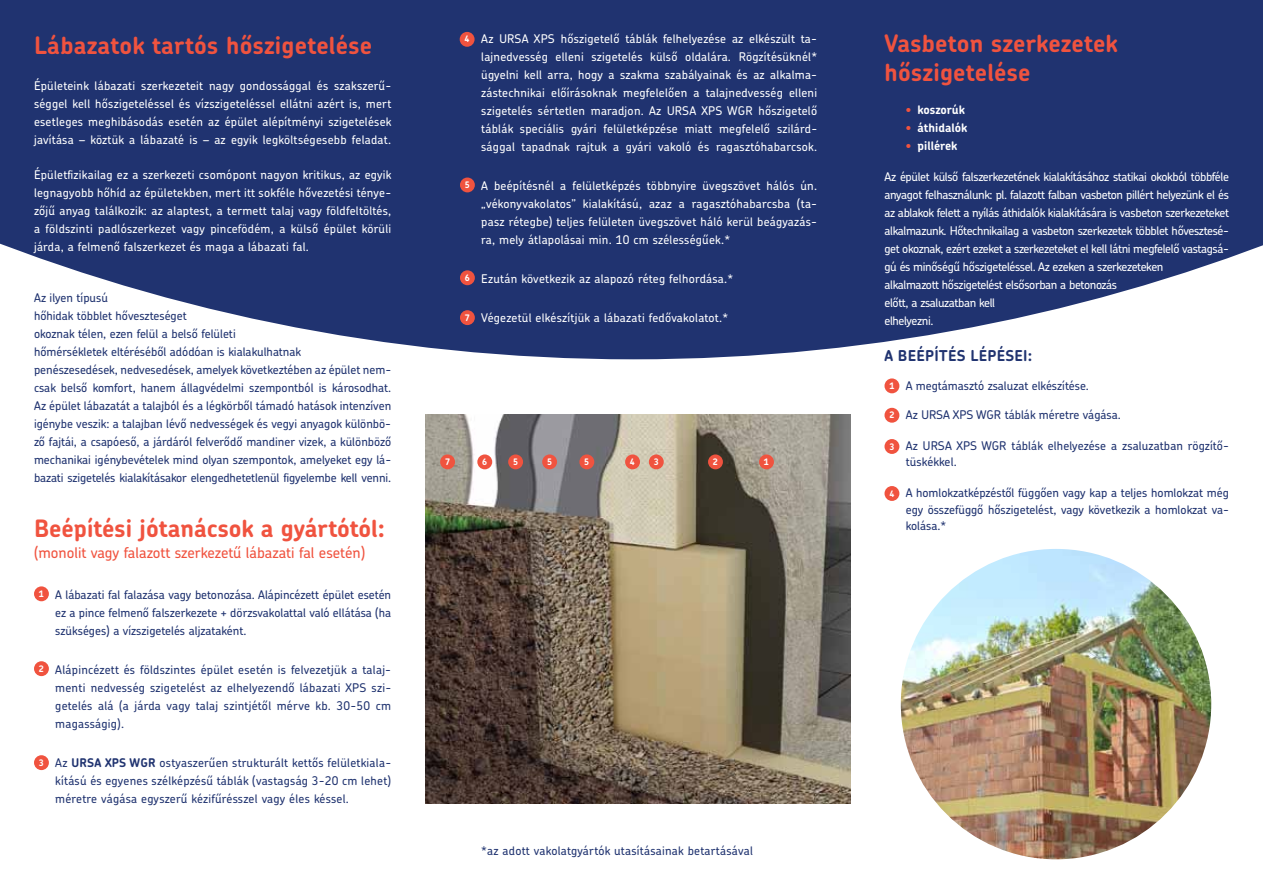
<style>
.page{position:relative;width:1263px;height:893px;background:#fff}
.page>*{position:absolute;margin:0;border:0;box-sizing:border-box;transform-origin:0 0}
.t1{font:700 24px/28.8px "Chevin Pro";letter-spacing:.01em;color:#f0533f}
.t2{font:500 15px "Chevin Std";color:#f0533f}
.t3{font:700 15px "Chevin Pro";letter-spacing:.015em;color:#203370}
.t4{font:500 12px/18px "Chevin Std";letter-spacing:-.03em;color:#fff;text-align:justify}
.t5{font:500 12px/18px "Chevin Std";color:#203370;text-align:justify}
.t6{font:500 12px "Chevin Std";letter-spacing:.02em;color:#fff}
.t7{font:500 12px "Chevin Std";letter-spacing:.02em;color:#203370}
.t8{font:700 12px "Chevin Pro";color:#fff}
.t9{font:700 9px "Chevin Pro";color:#fff}
.s1{font-family:"Chevin Pro";font-weight:700}
.s2{color:#f0533f}
</style>
<div class="page">
<img style="left:901px;top:549px;width:310px;height:310px;border-radius:155px">
<svg style="left:0;top:0;width:1263px;height:359px;background:#37487e"></svg>
<div style="left:884px;top:378px;width:15px;height:15px;background:#f0533f;border-radius:50%"></div>
<div style="left:460px;top:32px;width:15px;height:15px;background:#f0533f;border-radius:50%"></div>
<div style="left:34px;top:755px;width:15px;height:15px;background:#f0533f;border-radius:50%"></div>
<div style="left:34px;top:661px;width:15px;height:15px;background:#f0533f;border-radius:50%"></div>
<div style="left:34px;top:586px;width:15px;height:15px;background:#f0533f;border-radius:50%"></div>
<img style="left:425px;top:414px;width:426px;height:390px">
<div style="left:759px;top:454px;width:15px;height:15px;background:#f0533f;border-radius:50%"></div>
<div style="left:708px;top:454px;width:15px;height:15px;background:#f0533f;border-radius:50%"></div>
<div style="left:649px;top:454px;width:15px;height:15px;background:#f0533f;border-radius:50%"></div>
<div style="left:625px;top:454px;width:15px;height:15px;background:#f0533f;border-radius:50%"></div>
<div style="left:579px;top:454px;width:15px;height:15px;background:#f0533f;border-radius:50%"></div>
<div style="left:542px;top:454px;width:15px;height:15px;background:#f0533f;border-radius:50%"></div>
<div style="left:508px;top:454px;width:15px;height:15px;background:#f0533f;border-radius:50%"></div>
<div style="left:477px;top:454px;width:15px;height:15px;background:#f0533f;border-radius:50%"></div>
<div style="left:440px;top:454px;width:15px;height:15px;background:#f0533f;border-radius:50%"></div>
<div style="left:884px;top:408px;width:15px;height:15px;background:#f0533f;border-radius:50%"></div>
<div style="left:884px;top:439px;width:15px;height:15px;background:#f0533f;border-radius:50%"></div>
<div style="left:884px;top:486px;width:15px;height:15px;background:#f0533f;border-radius:50%"></div>
<div style="left:460px;top:310px;width:15px;height:15px;background:#f0533f;border-radius:50%"></div>
<div style="left:460px;top:270px;width:15px;height:15px;background:#f0533f;border-radius:50%"></div>
<div style="left:460px;top:178px;width:15px;height:14px;background:#f0533f;border-radius:50%"></div>
<h1 class="t1" style="left:34px;top:31px;width:340px">Lábazatok tartós hőszigetelése</h1>
<p class="t4" style="left:34px;top:76px;width:359px">Épületeink lábazati szerkezeteit nagy gondossággal és szakszerű&shy;séggel kell hőszigeteléssel és vízszigeteléssel ellátni azért is, mert esetleges meghibásodás esetén az épület alépítményi szigetelések javítása – köztük a lábazaté is – az egyik legköltségesebb feladat.</p>
<p class="t4" style="left:34px;top:165px;width:359px">Épületfizikailag ez a szerkezeti csomópont nagyon kritikus, az egyik legnagyobb hőhíd az épületekben, mert itt sokféle hővezetési ténye&shy;zőjű anyag találkozik: az alaptest, a termett talaj vagy földfeltöltés, a földszinti padlószerkezet vagy pincefödém, a külső épület körüli járda, a felmenő falszerkezet és maga a lábazati fal.</p>
<p class="t5" style="left:34px;top:288px;width:359px;text-align:left">Az ilyen típusú<br>hőhidak többlet hőveszteséget<br>okoznak télen, ezen felül a belső felületi<br>hőmérsékletek eltéréséből adódóan is kialakulhatnak<br>penészesedések, nedvesedések, amelyek következtében az épület nem&shy;csak belső komfort, hanem állagvédelmi szempontból is károsodhat.<br>Az épület lábazatát a talajból és a légkörből támadó hatások intenzíven igénybe veszik: a talajban lévő nedvességek és vegyi anyagok különbö&shy;ző fajtái, a csapóeső, a járdáról felverődő mandiner vizek, a különböző mechanikai igénybevételek mind olyan szempontok, amelyeket egy lá&shy;bazati szigetelés kialakításakor elengedhetetlenül figyelembe kell venni.</p>
<h1 class="t1" style="left:34px;top:514px;width:352px">Beépítési jótanácsok a gyártótól:</h1>
<p class="t2" style="left:34px;top:543px;width:333px">(monolit vagy falazott szerkezetű lábazati fal esetén)</p>
<p class="t5" style="left:55px;top:585px;width:337px">A lábazati fal falazása vagy betonozása. Alápincézett épület esetén ez a pince felmenő falszerkezete + dörzsvakolattal való ellátása (ha szükséges) a vízszigetelés aljzataként.</p>
<p class="t5" style="left:55px;top:660px;width:337px">Alápincézett és földszintes épület esetén is felvezetjük a talaj&shy;menti nedvesség szigetelést az elhelyezendő lábazati XPS szi&shy;getelés alá (a járda vagy talaj szintjétől mérve kb. 30-50 cm magasságig).</p>
<p class="t5" style="left:55px;top:753px;width:337px">Az <span class="s1">URSA XPS WGR</span> ostyaszerűen strukturált kettős felületkiala&shy;kítású és egyenes szélképzésű táblák (vastagság 3-20 cm lehet) méretre vágása egyszerű kézifűrésszel vagy éles késsel.</p>
<p class="t9" style="left:39px;top:588px;width:7px">1</p>
<p class="t9" style="left:39px;top:663px;width:7px">2</p>
<p class="t9" style="left:39px;top:756px;width:7px">3</p>
<p class="t9" style="left:465px;top:33px;width:7px">4</p>
<p class="t9" style="left:465px;top:179px;width:7px">5</p>
<p class="t9" style="left:465px;top:272px;width:7px">6</p>
<p class="t9" style="left:465px;top:311px;width:7px">7</p>
<p class="t4" style="left:481px;top:29px;width:337px">Az URSA XPS hőszigetelő táblák felhelyezése az elkészült ta&shy;lajnedvesség elleni szigetelés külső oldalára. Rögzítésüknél* ügyelni kell arra, hogy a szakma szabályainak és az alkalma&shy;zástechnikai előírásoknak megfelelően a talajnedvesség elleni szigetelés sértetlen maradjon. Az URSA XPS WGR hőszigetelő táblák speciális gyári felületképzése miatt megfelelő szilárd&shy;sággal tapadnak rajtuk a gyári vakoló és ragasztóhabarcsok.</p>
<p class="t4" style="left:481px;top:176px;width:337px">A beépítésnél a felületképzés többnyire üvegszövet hálós ún. „vékonyvakolatos” kialakítású, azaz a ragasztóhabarcsba (ta&shy;pasz rétegbe) teljes felületen üvegszövet háló kerül beágyazás&shy;ra, mely átlapolásai min. 10 cm szélességűek.*</p>
<p class="t6" style="left:481px;top:271px;width:254px">Ezután következik az alapozó réteg felhordása.*</p>
<p class="t6" style="left:481px;top:310px;width:249px">Végezetül elkészítjük a lábazati fedővakolatot.*</p>
<p class="t9" style="left:445px;top:456px;width:7px">7</p>
<p class="t9" style="left:482px;top:456px;width:7px">6</p>
<p class="t9" style="left:513px;top:456px;width:7px">5</p>
<p class="t9" style="left:547px;top:456px;width:7px">5</p>
<p class="t9" style="left:584px;top:456px;width:7px">5</p>
<p class="t9" style="left:630px;top:456px;width:7px">4</p>
<p class="t9" style="left:654px;top:456px;width:7px">3</p>
<p class="t9" style="left:713px;top:456px;width:7px">2</p>
<p class="t9" style="left:764px;top:456px;width:7px">1</p>
<p class="t7" style="left:481px;top:842px;width:273px">*az adott vakolatgyártók utasításainak betartásával</p>
<h1 class="t1" style="left:884px;top:29px;width:235px">Vasbeton szerkezetek hőszigetelése</h1>
<p class="t8" style="left:906px;top:102px;width:61px"><span class="s2">•</span> koszorúk</p>
<p class="t8" style="left:906px;top:120px;width:63px"><span class="s2">•</span> áthidalók</p>
<p class="t8" style="left:906px;top:138px;width:53px"><span class="s2">•</span> pillérek</p>
<p class="t4" style="left:884px;top:168px;width:346px;text-align:left">Az épület külső falszerkezetének kialakításához statikai okokból többféle anyagot felhasználunk: pl. falazott falban vasbeton pillért helyezünk el és az ablakok felett a nyílás áthidalók kialakítására is vasbeton szerkezeteket alkalmazunk. Hőtechnikailag a vasbeton szerkezetek többlet hővesztesé&shy;get okoznak, ezért ezeket a szerkezeteket el kell látni megfelelő vastagsá&shy;gú és minőségű hőszigeteléssel. Az ezeken a szerkezeteken<br>alkalmazott hőszigetelést elsősorban a betonozás<br>előtt, a zsaluzatban kell<br>elhelyezni.</p>
<p class="t3" style="left:885px;top:346px;width:149px">A beépítés lépései:</p>
<p class="t5" style="left:906px;top:376px;width:185px">A megtámasztó zsaluzat elkészítése.</p>
<p class="t5" style="left:906px;top:405px;width:217px">Az URSA XPS WGR táblák méretre vágása.</p>
<p class="t5" style="left:906px;top:437px;width:325px;line-height:16.5px">Az URSA XPS WGR táblák elhelyezése a zsaluzatban rögzítő&shy;tüskékkel.</p>
<p class="t5" style="left:906px;top:484px;width:325px;line-height:16.5px">A homlokzatképzéstől függően vagy kap a teljes homlokzat még egy összefüggő hőszigetelést, vagy következik a homlokzat va&shy;kolása.*</p>
<p class="t9" style="left:889px;top:380px;width:7px">1</p>
<p class="t9" style="left:889px;top:409px;width:7px">2</p>
<p class="t9" style="left:889px;top:441px;width:7px">3</p>
<p class="t9" style="left:889px;top:487px;width:7px">4</p>
</div>
